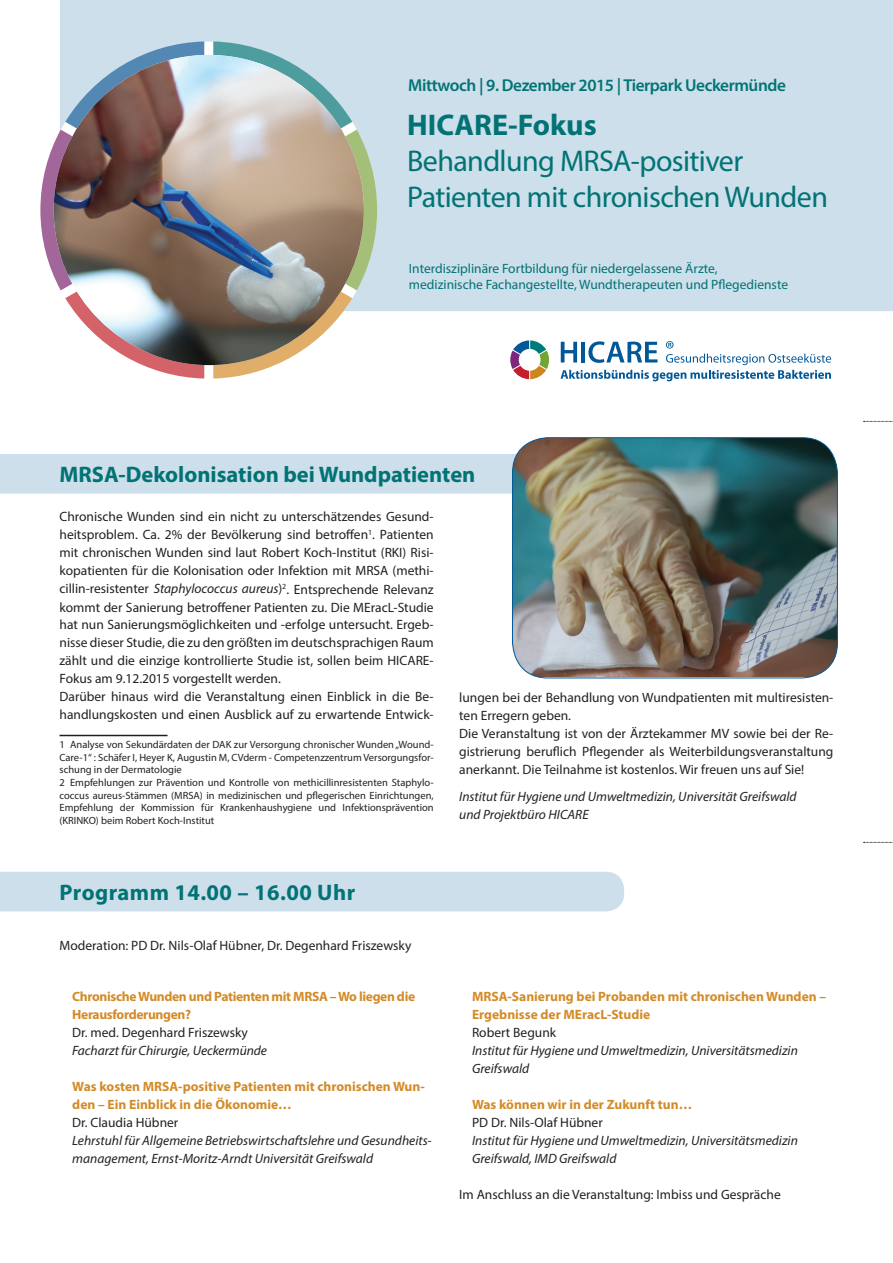
<style>
.page{position:relative;width:893px;height:1263px;background:#fff}
.page>*{position:absolute;margin:0;border:0;box-sizing:border-box;transform-origin:0 0}
.t1{font:30px/36px "Myriad Pro";letter-spacing:-.02em;color:#027375}
.t2{font:700 30px "Myriad Pro";color:#027375}
.t3{font:700 22.5px "Myriad Pro";color:#027375}
.t4{font:700 22.5px "Myriad Pro";letter-spacing:.02em;color:#027375}
.t5{font:600 17.25px "Myriad Pro";letter-spacing:-.025em;color:#027375}
.t6{font:13.5px/18px "Myriad Pro";color:#231f20}
.t7{font:italic 13.5px/18px "Myriad Pro";color:#231f20}
.t8{font:700 13.5px/18px "Myriad Pro";color:#d38b28}
.t9{font:13.5px/16.2px "Myriad Pro";color:#027375}
.t10{font:700 13.5px/18px "Myriad Pro";letter-spacing:-.025em;color:#d38b28}
.t11{font:10.5px/12.6px "Myriad Pro";color:#231f20}
.s1{font-style:italic}
</style>
<div class="page">
<div style="left:60px;top:0;width:833px;height:311px;background:#ccdfea"></div>
<div style="left:0;top:454px;width:512px;height:40px;background:#ccdfea"></div>
<div style="left:0;top:872px;width:624px;height:39px;background:#ccdfea"></div>
<svg style="left:864px;top:421px;width:29px;height:1px"></svg>
<svg style="left:864px;top:842px;width:29px;height:1px"></svg>
<hr style="left:60px;top:735px;width:108px;height:1px;background:#231f20">
<img style="left:512px;top:438px;width:325px;height:239px">
<div style="left:512px;top:437px;width:326px;height:241px;border:1px solid #005898;border-radius:35px"></div>
<svg style="left:40px;top:41px;width:164px;height:338px"></svg>
<svg style="left:213px;top:41px;width:164px;height:338px"></svg>
<img style="left:54px;top:55px;width:310px;height:310px;border-radius:155px">
<svg style="left:510px;top:340px;width:39px;height:39px"></svg>
<svg style="left:561px;top:341px;width:270px;height:40px"></svg>
<p class="t5" style="left:408px;top:74px;width:379px">Mittwoch | 9. Dezember 2015 | Tierpark Ueckermünde</p>
<h1 class="t2" style="left:407px;top:106px;width:191px">HICARE-Fokus</h1>
<h1 class="t1" style="left:407px;top:143px;width:422px">Behandlung MRSA-positiver<br>Patienten mit chronischen Wunden</h1>
<p class="t9" style="left:409px;top:260px;width:381px">Interdisziplinäre Fortbildung für niedergelassene Ärzte, medizinische Fachangestellte, Wundtherapeuten und Pflegedienste</p>
<h2 class="t3" style="left:60px;top:460px;width:417px">MRSA-Dekolonisation bei Wundpatienten</h2>
<p class="t6" style="left:60px;top:508px;width:376px">Chronische Wunden sind ein nicht zu unterschätzendes Gesund&shy;heitsproblem. Ca. 2% der Bevölkerung sind betroffen<sup>1</sup>. Patienten mit chronischen Wunden sind laut Robert Koch-Institut (RKI) Risi&shy;kopatienten für die Kolonisation oder Infektion mit MRSA (methi&shy;cillin-resistenter <span class="s1">Staphylococcus aureus</span>)<sup>2</sup>. Entsprechende Relevanz kommt der Sanierung betroffener Patienten zu. Die MEracL-Studie hat nun Sanierungsmöglichkeiten und -erfolge untersucht. Ergeb&shy;nisse dieser Studie, die zu den größten im deutschsprachigen Raum zählt und die einzige kontrollierte Studie ist, sollen beim HICARE-Fokus am 9.12.2015 vorgestellt werden.<br>Darüber hinaus wird die Veranstaltung einen Einblick in die Be&shy;handlungskosten und einen Ausblick auf zu erwartende Entwick-</p>
<p class="t11" style="left:60px;top:738px;width:376px">1 Analyse von Sekundärdaten der DAK zur Versorgung chronischer Wunden „Wound-Care-1“ : Schäfer I, Heyer K, Augustin M, CVderm - Competenzzentrum Versorgungsfor&shy;schung in der Dermatologie<br>2 Empfehlungen zur Prävention und Kontrolle von methicillinresistenten Staphylo&shy;coccus aureus-Stämmen (MRSA) in medizinischen und pflegerischen Einrichtungen, Empfehlung der Kommission für Krankenhaushygiene und Infektionsprävention (KRINKO) beim Robert Koch-Institut</p>
<h2 class="t4" style="left:60px;top:877px;width:297px">Programm 14.00 – 16.00 Uhr</h2>
<p class="t6" style="left:60px;top:936px;width:353px">Moderation: PD Dr. Nils-Olaf Hübner, Dr. Degenhard Friszewsky</p>
<p class="t10" style="left:72px;top:987px;width:344px">Chronische Wunden und Patienten mit MRSA – Wo liegen die<br>Herausforderungen?</p>
<p class="t6" style="left:72px;top:1023px;width:177px">Dr. med. Degenhard Friszewsky</p>
<p class="t7" style="left:72px;top:1041px;width:196px">Facharzt für Chirurgie, Ueckermünde</p>
<p class="t8" style="left:72px;top:1077px;width:354px">Was kosten MRSA-positive Patienten mit chronischen Wun&shy;den – Ein Einblick in die Ökonomie…</p>
<p class="t6" style="left:72px;top:1113px;width:108px">Dr. Claudia Hübner</p>
<p class="t7" style="left:72px;top:1131px;width:361px">Lehrstuhl für Allgemeine Betriebswirtschaftslehre und Gesundheits&shy;management, Ernst-Moritz-Arndt Universität Greifswald</p>
<p class="t6" style="left:459px;top:688px;width:376px">lungen bei der Behandlung von Wundpatienten mit multiresisten&shy;ten Erregern geben.<br>Die Veranstaltung ist von der Ärztekammer MV sowie bei der Re&shy;gistrierung beruflich Pflegender als Weiterbildungsveranstaltung anerkannt. Die Teilnahme ist kostenlos. Wir freuen uns auf Sie!</p>
<p class="t7" style="left:459px;top:787px;width:339px">Institut für Hygiene und Umweltmedizin, Universität Greifswald und Projektbüro HICARE</p>
<p class="t8" style="left:472px;top:987px;width:356px">MRSA-Sanierung bei Probanden mit chronischen Wunden –<br>Ergebnisse der MEracL-Studie</p>
<p class="t6" style="left:472px;top:1023px;width:86px">Robert Begunk</p>
<p class="t7" style="left:472px;top:1041px;width:327px">Institut für Hygiene und Umweltmedizin, Universitätsmedizin<br>Greifswald</p>
<p class="t8" style="left:472px;top:1095px;width:222px">Was können wir in der Zukunft tun…</p>
<p class="t6" style="left:472px;top:1113px;width:132px">PD Dr. Nils-Olaf Hübner</p>
<p class="t7" style="left:472px;top:1131px;width:327px">Institut für Hygiene und Umweltmedizin, Universitätsmedizin<br>Greifswald, IMD Greifswald</p>
<p class="t6" style="left:459px;top:1185px;width:323px">Im Anschluss an die Veranstaltung: Imbiss und Gespräche</p>
</div>
